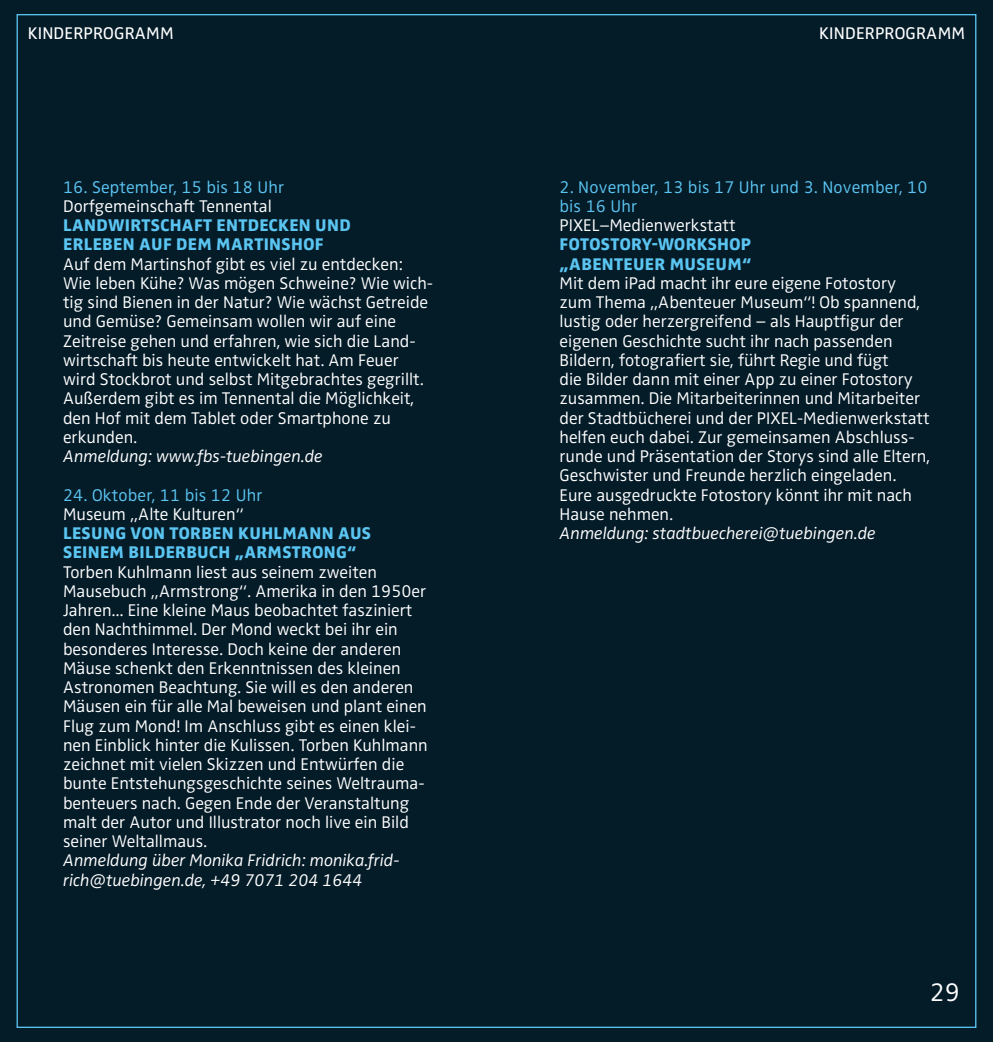
<style>
.page{position:relative;width:993px;height:1042px;background:#fff}
.page>*{position:absolute;margin:0;border:0;box-sizing:border-box;transform-origin:0 0}
.t1{font:300 26.25px "Zwo OT";color:#fff}
.t2{font:300 17.5px/19.2px "Zwo OT";color:#fff}
.t3{font:italic 300 17.5px/19.2px "Zwo OT";letter-spacing:-.005em;color:#fff}
.t4{font:800 17.5px/19.2px "Zwo OT";letter-spacing:.02em;color:#5bc5f2}
.t5{font:300 17.5px/19.2px "Zwo OT";letter-spacing:.01em;color:#5bc5f2}
.t6{font:17.5px "Zwo OT";letter-spacing:.01em;color:#fff}
</style>
<div class="page">
<div style="left:0;top:0;width:992px;height:1042px;background:#041b28"></div>
<p class="t6" style="left:28px;top:23px;width:147px">KINDERPROGRAMM</p>
<p class="t6" style="left:819px;top:23px;width:147px">KINDERPROGRAMM</p>
<p class="t5" style="left:63px;top:177px;width:222px">16. September, 15 bis 18 Uhr</p>
<p class="t2" style="left:63px;top:197px;width:210px">Dorfgemeinschaft Tennental</p>
<p class="t4" style="left:63px;top:216px;width:289px">LANDWIRTSCHAFT ENTDECKEN UND<br>ERLEBEN AUF DEM MARTINSHOF</p>
<p class="t2" style="left:63px;top:254px;width:371px">Auf dem Martinshof gibt es viel zu entdecken:<br>Wie leben Kühe? Was mögen Schweine? Wie wich&shy;tig sind Bienen in der Natur? Wie wächst Getreide und Gemüse? Gemeinsam wollen wir auf eine Zeitreise gehen und erfahren, wie sich die Land&shy;wirtschaft bis heute entwickelt hat. Am Feuer wird Stockbrot und selbst Mitgebrachtes gegrillt.<br>Außerdem gibt es im Tennental die Möglichkeit, den Hof mit dem Tablet oder Smartphone zu erkunden.</p>
<p class="t3" style="left:63px;top:447px;width:261px">Anmeldung: www.fbs-tuebingen.de</p>
<p class="t5" style="left:63px;top:485px;width:201px">24. Oktober, 11 bis 12 Uhr</p>
<p class="t2" style="left:63px;top:505px;width:182px">Museum „Alte Kulturen“</p>
<p class="t4" style="left:63px;top:524px;width:309px">LESUNG VON TORBEN KUHLMANN AUS<br>SEINEM BILDERBUCH „ARMSTRONG“</p>
<p class="t2" style="left:63px;top:562px;width:366px">Torben Kuhlmann liest aus seinem zweiten Mausebuch „Armstrong“. Amerika in den 1950er Jahren... Eine kleine Maus beobachtet fasziniert den Nachthimmel. Der Mond weckt bei ihr ein besonderes Interesse. Doch keine der anderen Mäuse schenkt den Erkenntnissen des kleinen Astronomen Beachtung. Sie will es den anderen Mäusen ein für alle Mal beweisen und plant einen Flug zum Mond! Im Anschluss gibt es einen klei&shy;nen Einblick hinter die Kulissen. Torben Kuhlmann zeichnet mit vielen Skizzen und Entwürfen die bunte Entstehungsgeschichte seines Weltrauma&shy;benteuers nach. Gegen Ende der Veranstaltung malt der Autor und Illustrator noch live ein Bild seiner Weltallmaus.</p>
<p class="t3" style="left:63px;top:851px;width:338px">Anmeldung über Monika Fridrich: monika.frid&shy;rich@tuebingen.de, +49 7071 204 1644</p>
<p class="t5" style="left:559px;top:177px;width:369px">2. November, 13 bis 17 Uhr und 3. November, 10 bis 16 Uhr</p>
<p class="t2" style="left:559px;top:216px;width:177px">PIXEL–Medienwerkstatt</p>
<p class="t4" style="left:559px;top:235px;width:193px">FOTOSTORY-WORKSHOP „ABENTEUER MUSEUM“</p>
<p class="t2" style="left:559px;top:274px;width:372px">Mit dem iPad macht ihr eure eigene Fotostory zum Thema „Abenteuer Museum“! Ob spannend, lustig oder herzergreifend – als Hauptfigur der eigenen Geschichte sucht ihr nach passenden Bildern, fotografiert sie, führt Regie und fügt<br>die Bilder dann mit einer App zu einer Fotostory zusammen. Die Mitarbeiterinnen und Mitarbeiter der Stadtbücherei und der PIXEL-Medienwerkstatt helfen euch dabei. Zur gemeinsamen Abschluss&shy;runde und Präsentation der Storys sind alle Eltern, Geschwister und Freunde herzlich eingeladen.<br>Eure ausgedruckte Fotostory könnt ihr mit nach Hause nehmen.</p>
<p class="t3" style="left:559px;top:524px;width:318px">Anmeldung: stadtbuecherei@tuebingen.de</p>
<h1 class="t1" style="left:929px;top:977px;width:32px">29</h1>
</div>
